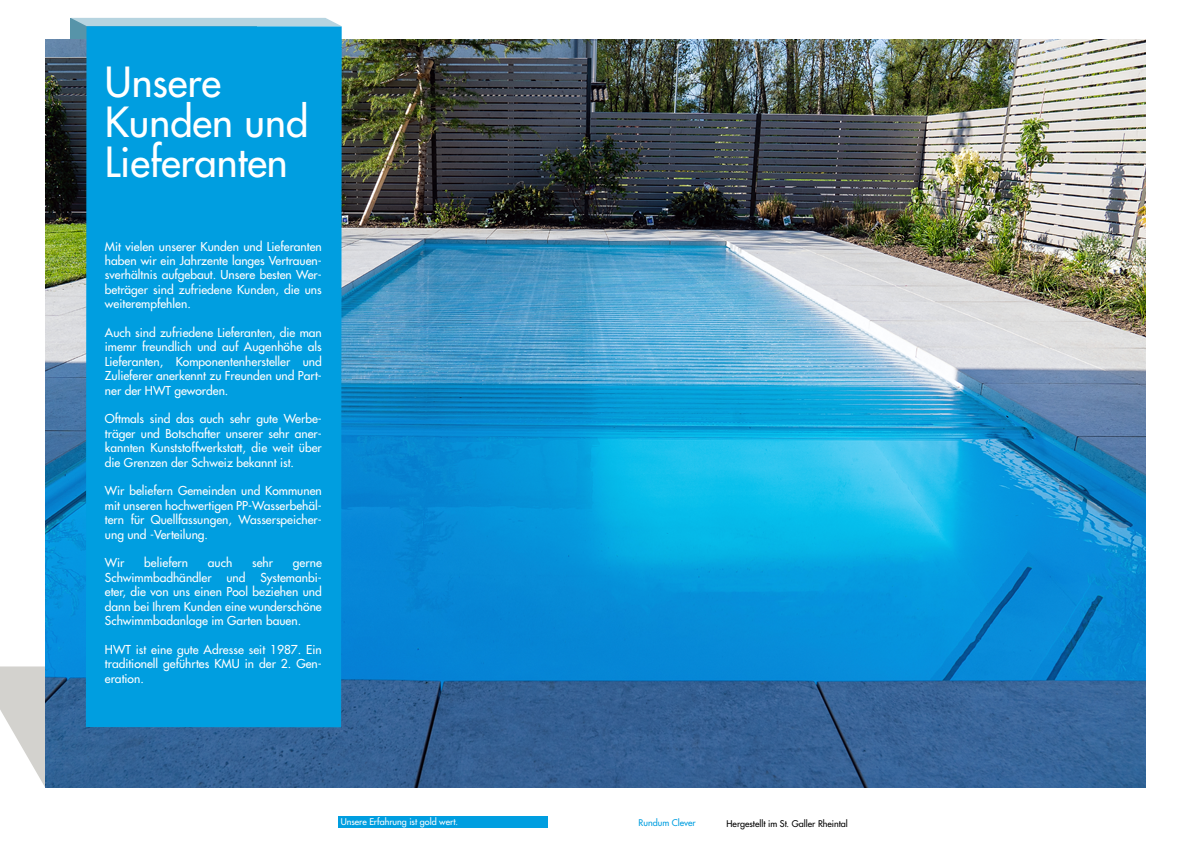
<style>
.page{position:relative;width:1191px;height:842px;background:#fff}
.page>*{position:absolute;margin:0;border:0;box-sizing:border-box;transform-origin:0 0}
.t1{font:500 40.4px/40px "Futura Std";color:#fff}
.t2{font:500 12px/14.4px "Futura Std";color:#fff;text-align:justify}
.t3{font:500 9px "Futura Std";letter-spacing:-.005em;color:#000}
.t4{font:500 9px "Futura Std";color:#fff}
.t5{font:500 9px "Futura Std";color:#009ee0}
</style>
<div class="page">
<div style="left:70px;top:18px;width:271px;height:8px;background:#b6d4e0"></div>
<svg style="left:0;top:666px;width:45px;height:121px;fill:#d3d2ce"></svg>
<img style="left:45px;top:40px;width:1100px;height:748px">
<div style="left:86px;top:26px;width:256px;height:701px;background:#009ee0"></div>
<div style="left:338px;top:816px;width:210px;height:11px;background:#009ee0"></div>
<h1 class="t1" style="left:105px;top:62px;width:205px">Unsere<br>Kunden und<br>Lieferanten</h1>
<p class="t2" style="left:105px;top:239px;width:218px">Mit vielen unserer Kunden und Lieferanten haben wir ein Jahrzente langes Vertrauen&shy;sverhältnis aufgebaut. Unsere besten Wer&shy;beträger sind zufriedene Kunden, die uns weiterempfehlen.</p>
<p class="t2" style="left:105px;top:325px;width:218px">Auch sind zufriedene Lieferanten, die man imemr freundlich und auf Augenhöhe als Lieferanten, Komponentenhersteller und Zulieferer anerkennt zu Freunden und Part&shy;ner der HWT geworden.</p>
<p class="t2" style="left:105px;top:412px;width:218px">Oftmals sind das auch sehr gute Werbe&shy;träger und Botschafter unserer sehr aner&shy;kannten Kunststoffwerkstatt, die weit über die Grenzen der Schweiz bekannt ist.</p>
<p class="t2" style="left:105px;top:484px;width:218px">Wir beliefern Gemeinden und Kommunen mit unseren hochwertigen PP-Wasserbehäl&shy;tern für Quellfassungen, Wasserspeicher&shy;ung und -Verteilung.</p>
<p class="t2" style="left:105px;top:556px;width:21px">Wir</p>
<p class="t2" style="left:144px;top:556px;width:45px">beliefern</p>
<p class="t2" style="left:208px;top:556px;width:26px">auch</p>
<p class="t2" style="left:252px;top:556px;width:22px">sehr</p>
<p class="t2" style="left:105px;top:556px;width:218px;text-indent:188px">gerne Schwimmbadhändler und Systemanbi&shy;eter, die von uns einen Pool beziehen und dann bei Ihrem Kunden eine wunderschöne Schwimmbadanlage im Garten bauen.</p>
<p class="t2" style="left:105px;top:642px;width:218px">HWT ist eine gute Adresse seit 1987. Ein traditionell geführtes KMU in der 2. Gen&shy;eration.</p>
<p class="t4" style="left:341px;top:816px;width:119px">Unsere Erfahrung ist gold wert.</p>
<p class="t5" style="left:638px;top:817px;width:59px">Rundum Clever</p>
<p class="t3" style="left:726px;top:818px;width:123px">Hergestellt im St. Galler Rheintal</p>
</div>
